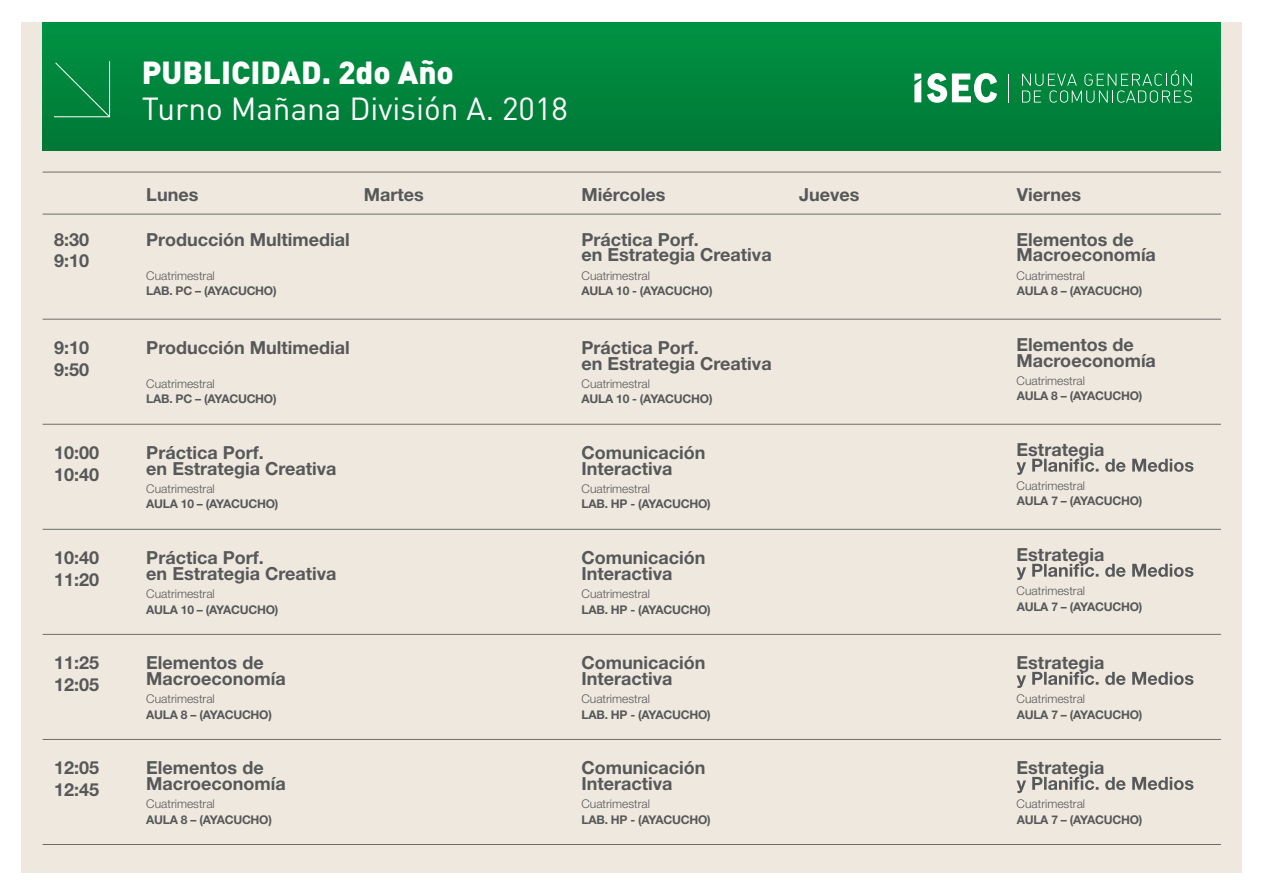
<style>
.page{position:relative;width:1265px;height:895px;background:#fff}
.page>*{position:absolute;margin:0;border:0;box-sizing:border-box;transform-origin:0 0}
.t1{font:31.5px "DIN Pro";color:#fff}
.t2{font:900 31.5px "DIN Pro";color:#fff}
.t3{font:700 18px/15.6px "Helvetica Neue LT Std";color:#57585a}
.t4{font:700 12px "Helvetica Neue LT Std";letter-spacing:-.02em;color:#57585a}
.t5{font:300 12px "Helvetica Neue LT Std";color:#57585a}
</style>
<div class="page">
<div style="left:21px;top:22px;width:1221px;height:850px;background:#efe8de"></div>
<div style="left:43px;top:22px;width:1177px;height:129px;background:linear-gradient(to right,#00853c,#00853d)"></div>
<svg style="left:1022px;top:70px;width:169px;height:33px;background:#239557"></svg>
<svg style="left:1007px;top:74px;width:1px;height:28px"></svg>
<svg style="left:927px;top:73px;width:70px;height:30px;background:#88c6a4"></svg>
<svg style="left:914px;top:74px;width:7px;height:28px"></svg>
<hr style="left:43px;top:172px;width:1177px;height:1px;background:#6c6d70">
<hr style="left:43px;top:214px;width:1177px;height:1px;background:#6c6d70">
<hr style="left:43px;top:319px;width:1177px;height:1px;background:#6c6d70">
<hr style="left:43px;top:424px;width:1177px;height:1px;background:#6c6d70">
<hr style="left:43px;top:529px;width:1177px;height:1px;background:#6c6d70">
<hr style="left:43px;top:634px;width:1177px;height:1px;background:#6c6d70">
<hr style="left:43px;top:739px;width:1177px;height:1px;background:#6c6d70">
<hr style="left:43px;top:844px;width:1177px;height:1px;background:#6c6d70">
<svg style="left:53px;top:60px;width:58px;height:58px;background:#0e8b46"></svg>
<svg style="left:1016px;top:458px;width:177px;height:17px"></svg>
<svg style="left:1016px;top:563px;width:177px;height:17px"></svg>
<svg style="left:1016px;top:671px;width:177px;height:17px"></svg>
<svg style="left:1016px;top:776px;width:177px;height:17px"></svg>
<h1 class="t2" style="left:142px;top:51px;width:313px">PUBLICIDAD. 2do Año</h1>
<h1 class="t1" style="left:142px;top:87px;width:427px">Turno Mañana División A. 2018</h1>
<p class="t3" style="left:146px;top:186px;width:54px">Lunes</p>
<p class="t3" style="left:364px;top:186px;width:61px">Martes</p>
<p class="t3" style="left:581px;top:186px;width:85px">Miércoles</p>
<p class="t3" style="left:799px;top:186px;width:62px">Jueves</p>
<p class="t3" style="left:1016px;top:186px;width:66px">Viernes</p>
<p class="t3" style="left:54px;top:228px;width:37px;line-height:21.6px">8:30<br>9:10</p>
<p class="t3" style="left:146px;top:231px;width:205px">Producción Multimedial</p>
<p class="t5" style="left:146px;top:268px;width:70px">Cuatrimestral</p>
<p class="t4" style="left:146px;top:283px;width:132px">LAB. PC – (AYACUCHO)</p>
<p class="t3" style="left:581px;top:231px;width:192px">Práctica Porf.<br>en Estrategia Creativa</p>
<p class="t5" style="left:581px;top:268px;width:70px">Cuatrimestral</p>
<p class="t4" style="left:581px;top:283px;width:132px">AULA 10 - (AYACUCHO)</p>
<p class="t3" style="left:1016px;top:231px;width:141px">Elementos de<br>Macroeconomía</p>
<p class="t5" style="left:1016px;top:268px;width:70px">Cuatrimestral</p>
<p class="t4" style="left:1016px;top:283px;width:127px">AULA 8 – (AYACUCHO)</p>
<p class="t3" style="left:54px;top:336px;width:37px;line-height:21.6px">9:10<br>9:50</p>
<p class="t3" style="left:146px;top:339px;width:205px">Producción Multimedial</p>
<p class="t5" style="left:146px;top:376px;width:70px">Cuatrimestral</p>
<p class="t4" style="left:146px;top:391px;width:132px">LAB. PC – (AYACUCHO)</p>
<p class="t3" style="left:581px;top:339px;width:192px">Práctica Porf.<br>en Estrategia Creativa</p>
<p class="t5" style="left:581px;top:376px;width:70px">Cuatrimestral</p>
<p class="t4" style="left:581px;top:391px;width:132px">AULA 10 - (AYACUCHO)</p>
<p class="t3" style="left:1016px;top:336px;width:141px">Elementos de<br>Macroeconomía</p>
<p class="t5" style="left:1016px;top:373px;width:70px">Cuatrimestral</p>
<p class="t4" style="left:1016px;top:388px;width:127px">AULA 8 – (AYACUCHO)</p>
<p class="t3" style="left:54px;top:441px;width:47px;line-height:21.6px">10:00<br>10:40</p>
<p class="t3" style="left:146px;top:444px;width:192px">Práctica Porf.<br>en Estrategia Creativa</p>
<p class="t5" style="left:146px;top:481px;width:70px">Cuatrimestral</p>
<p class="t4" style="left:146px;top:496px;width:134px">AULA 10 – (AYACUCHO)</p>
<p class="t3" style="left:581px;top:444px;width:125px">Comunicación<br>Interactiva</p>
<p class="t5" style="left:581px;top:481px;width:70px">Cuatrimestral</p>
<p class="t4" style="left:581px;top:496px;width:131px">LAB. HP - (AYACUCHO)</p>
<p class="t3" style="left:1016px;top:441px;width:89px">Estrategia</p>
<p class="t5" style="left:1016px;top:478px;width:70px">Cuatrimestral</p>
<p class="t4" style="left:1016px;top:493px;width:127px">AULA 7 – (AYACUCHO)</p>
<p class="t3" style="left:54px;top:546px;width:47px;line-height:21.6px">10:40<br>11:20</p>
<p class="t3" style="left:146px;top:549px;width:192px">Práctica Porf.<br>en Estrategia Creativa</p>
<p class="t5" style="left:146px;top:586px;width:70px">Cuatrimestral</p>
<p class="t4" style="left:146px;top:601px;width:134px">AULA 10 – (AYACUCHO)</p>
<p class="t3" style="left:581px;top:549px;width:125px">Comunicación<br>Interactiva</p>
<p class="t5" style="left:581px;top:586px;width:70px">Cuatrimestral</p>
<p class="t4" style="left:581px;top:601px;width:131px">LAB. HP - (AYACUCHO)</p>
<p class="t3" style="left:1016px;top:546px;width:89px">Estrategia</p>
<p class="t5" style="left:1016px;top:583px;width:70px">Cuatrimestral</p>
<p class="t4" style="left:1016px;top:598px;width:127px">AULA 7 – (AYACUCHO)</p>
<p class="t3" style="left:54px;top:651px;width:47px;line-height:21.6px">11:25<br>12:05</p>
<p class="t3" style="left:146px;top:654px;width:141px">Elementos de<br>Macroeconomía</p>
<p class="t5" style="left:146px;top:691px;width:70px">Cuatrimestral</p>
<p class="t4" style="left:146px;top:706px;width:127px">AULA 8 – (AYACUCHO)</p>
<p class="t3" style="left:581px;top:654px;width:125px">Comunicación<br>Interactiva</p>
<p class="t5" style="left:581px;top:691px;width:70px">Cuatrimestral</p>
<p class="t4" style="left:581px;top:706px;width:131px">LAB. HP - (AYACUCHO)</p>
<p class="t3" style="left:1016px;top:654px;width:89px">Estrategia</p>
<p class="t5" style="left:1016px;top:691px;width:70px">Cuatrimestral</p>
<p class="t4" style="left:1016px;top:706px;width:127px">AULA 7 – (AYACUCHO)</p>
<p class="t3" style="left:54px;top:756px;width:47px;line-height:21.6px">12:05<br>12:45</p>
<p class="t3" style="left:146px;top:759px;width:141px">Elementos de<br>Macroeconomía</p>
<p class="t5" style="left:146px;top:796px;width:70px">Cuatrimestral</p>
<p class="t4" style="left:146px;top:811px;width:127px">AULA 8 – (AYACUCHO)</p>
<p class="t3" style="left:581px;top:759px;width:125px">Comunicación<br>Interactiva</p>
<p class="t5" style="left:581px;top:796px;width:70px">Cuatrimestral</p>
<p class="t4" style="left:581px;top:811px;width:131px">LAB. HP - (AYACUCHO)</p>
<p class="t3" style="left:1016px;top:759px;width:89px">Estrategia</p>
<p class="t5" style="left:1016px;top:796px;width:70px">Cuatrimestral</p>
<p class="t4" style="left:1016px;top:811px;width:127px">AULA 7 – (AYACUCHO)</p>
</div>
